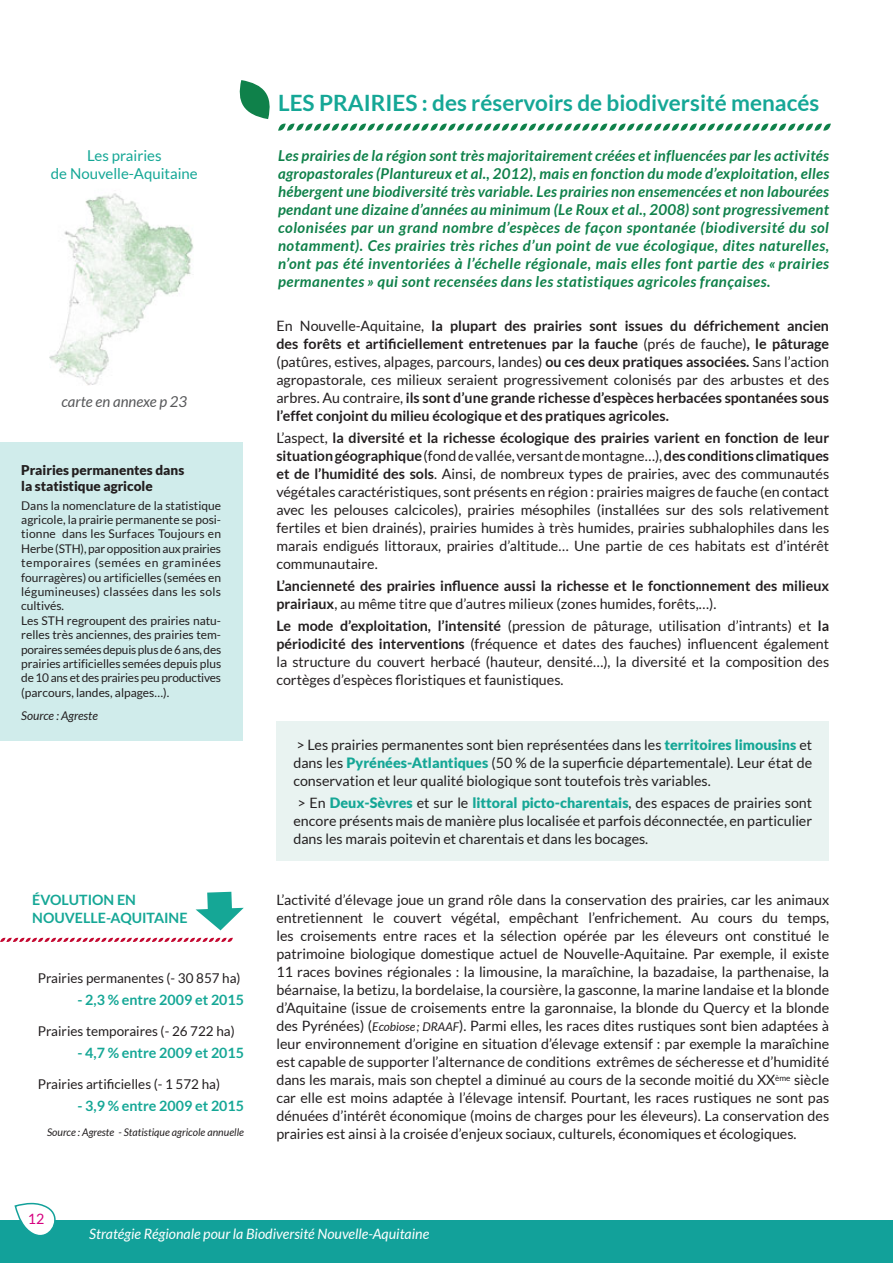
<style>
.page{position:relative;width:893px;height:1263px;background:#fff}
.page>*{position:absolute;margin:0;border:0;box-sizing:border-box;transform-origin:0 0}
.t1{font:700 22.5px "Lato";color:#15a796}
.t2{font:italic 700 15px/18px "Lato";letter-spacing:.03em;color:#0f814a;text-align:justify}
.t3{font:15px/18px "Lato";color:#15a796;text-align:center}
.t4{font:italic 15px "Lato";color:#57585a}
.t5{font:14.25px/18px "Lato";color:#231f20;text-align:justify}
.t6{font:700 14.25px/18px "Lato";color:#231f20;text-align:justify}
.t7{font:700 14.25px/18px "Lato";color:#15a796}
.t8{font:italic 14.25px "Lato";color:#fff}
.t9{font:14.25px "Lato";color:#d6017f}
.t10{font:13.5px "Lato";color:#231f20}
.t11{font:900 13.5px/16.2px "Lato";color:#231f20}
.t12{font:12px/14.4px "Lato";color:#231f20}
.t13{font:italic 12px "Lato";color:#231f20}
.t14{font:italic 10.5px "Lato";color:#231f20}
.s1{font-weight:400}
.s2{font-weight:700}
.s3{font-weight:900;color:#15a796}
.s4{font-style:italic;font-size:12px}
</style>
<div class="page">
<div style="left:0;top:1220px;width:893px;height:43px;background:#12a19a"></div>
<svg style="left:14px;top:1202px;width:42px;height:33px"></svg>
<svg style="left:239px;top:80px;width:592px;height:51px"></svg>
<div style="left:276px;top:721px;width:553px;height:140px;background:#e9f3f1"></div>
<svg style="left:0;top:937px;width:233px;height:5px"></svg>
<svg style="left:196px;top:892px;width:48px;height:38px"></svg>
<div style="left:0;top:442px;width:242px;height:299px;background:#d0eceb"></div>
<img style="left:50px;top:193px;width:144px;height:192px">
<p class="t3" style="left:51px;top:146px;width:148px">Les prairies<br>de Nouvelle-Aquitaine</p>
<p class="t4" style="left:61px;top:393px;width:127px">carte en annexe p 23</p>
<p class="t11" style="left:21px;top:461px;width:165px">Prairies permanentes dans la statistique agricole</p>
<p class="t12" style="left:21px;top:498px;width:201px">Dans la nomenclature de la statistique agricole, la prairie permanente se posi&shy;tionne dans les Surfaces Toujours en Herbe (STH), par opposition aux prairies temporaires (semées en graminées fourragères) ou artificielles (semées en légumineuses) classées dans les sols cultivés.<br>Les STH regroupent des prairies natu&shy;relles très anciennes, des prairies tem&shy;poraires semées depuis plus de 6 ans, des prairies artificielles semées depuis plus de 10 ans et des prairies peu productives (parcours, landes, alpages…).</p>
<p class="t13" style="left:21px;top:709px;width:78px">Source : Agreste</p>
<p class="t7" style="left:32px;top:891px;width:157px">ÉVOLUTION EN<br>NOUVELLE-AQUITAINE</p>
<p class="t10" style="left:38px;top:970px;width:204px">Prairies permanentes (- 30 857 ha)</p>
<p class="t7" style="left:77px;top:990px;width:168px">- 2,3 % entre 2009 et 2015</p>
<p class="t10" style="left:38px;top:1023px;width:198px">Prairies temporaires (- 26 722 ha)</p>
<p class="t7" style="left:77px;top:1043px;width:168px">- 4,7 % entre 2009 et 2015</p>
<p class="t10" style="left:38px;top:1076px;width:184px">Prairies artificielles (- 1 572 ha)</p>
<p class="t7" style="left:77px;top:1096px;width:168px">- 3,9 % entre 2009 et 2015</p>
<p class="t14" style="left:47px;top:1126px;width:198px">Source : Agreste - Statistique agricole annuelle</p>
<p class="t9" style="left:28px;top:1211px;width:18px">12</p>
<h1 class="t1" style="left:278px;top:90px;width:543px">LES PRAIRIES : des réservoirs de biodiversité menacés</h1>
<p class="t2" style="left:278px;top:147px;width:553px">Les prairies de la région sont très majoritairement créées et influencées par les activités agropastorales (Plantureux et al., 2012), mais en fonction du mode d’exploitation, elles hébergent une biodiversité très variable. Les prairies non ensemencées et non labourées pendant une dizaine d’années au minimum (Le Roux et al., 2008) sont progressivement colonisées par un grand nombre d’espèces de façon spontanée (biodiversité du sol notamment). Ces prairies très riches d’un point de vue écologique, dites naturelles, n’ont pas été inventoriées à l’échelle régionale, mais elles font partie des « prairies permanentes » qui sont recensées dans les statistiques agricoles françaises.</p>
<p class="t6" style="left:276px;top:316px;width:554px"><span class="s1">En Nouvelle-Aquitaine,</span> la plupart des prairies sont issues du défrichement ancien des forêts et artificiellement entretenues par la fauche <span class="s1">(prés de fauche)</span>, le pâturage <span class="s1">(patûres, estives, alpages, parcours, landes)</span> ou ces deux pratiques associées. <span class="s1">Sans l’action agropastorale, ces milieux seraient progressivement colonisés par des arbustes et des arbres. Au contraire,</span> ils sont d’une grande richesse d’espèces herbacées spontanées sous l’effet conjoint du milieu écologique et des pratiques agricoles.</p>
<p class="t5" style="left:276px;top:429px;width:554px">L’aspect, <span class="s2">la diversité et la richesse écologique des prairies varient en fonction de leur situation géographique</span> (fond de vallée, versant de montagne…), <span class="s2">des conditions climatiques et de l’humidité des sols</span>. Ainsi, de nombreux types de prairies, avec des communautés végétales caractéristiques, sont présents en région : prairies maigres de fauche (en contact avec les pelouses calcicoles), prairies mésophiles (installées sur des sols relativement fertiles et bien drainés), prairies humides à très humides, prairies subhalophiles dans les marais endigués littoraux, prairies d’altitude… Une partie de ces habitats est d’intérêt communautaire.</p>
<p class="t6" style="left:276px;top:577px;width:554px">L’ancienneté des prairies influence aussi la richesse et le fonctionnement des milieux prairiaux<span class="s1">, au même titre que d’autres milieux (zones humides, forêts,…).</span></p>
<p class="t5" style="left:276px;top:617px;width:554px"><span class="s2">Le mode d’exploitation, l’intensité</span> (pression de pâturage, utilisation d’intrants) et <span class="s2">la périodicité des interventions</span> (fréquence et dates des fauches) influencent également la structure du couvert herbacé (hauteur, densité…), la diversité et la composition des cortèges d’espèces floristiques et faunistiques.</p>
<p class="t5" style="left:293px;top:735px;width:520px">&gt; Les prairies permanentes sont bien représentées dans les <span class="s3">territoires limousins</span> et dans les <span class="s3">Pyrénées-Atlantiques</span> (50 % de la superficie départementale). Leur état de conservation et leur qualité biologique sont toutefois très variables.</p>
<p class="t5" style="left:293px;top:794px;width:520px">&gt; En <span class="s3">Deux-Sèvres</span> et sur le <span class="s3">littoral picto-charentais</span>, des espaces de prairies sont encore présents mais de manière plus localisée et parfois déconnectée, en particulier dans les marais poitevin et charentais et dans les bocages.</p>
<p class="t5" style="left:276px;top:891px;width:554px">L’activité d’élevage joue un grand rôle dans la conservation des prairies, car les animaux entretiennent le couvert végétal, empêchant l’enfrichement. Au cours du temps, les croisements entre races et la sélection opérée par les éleveurs ont constitué le patrimoine biologique domestique actuel de Nouvelle-Aquitaine. Par exemple, il existe 11 races bovines régionales : la limousine, la maraîchine, la bazadaise, la parthenaise, la béarnaise, la betizu, la bordelaise, la coursière, la gasconne, la marine landaise et la blonde d’Aquitaine (issue de croisements entre la garonnaise, la blonde du Quercy et la blonde des Pyrénées) (<span class="s4">Ecobiose ; DRAAF</span>). Parmi elles, les races dites rustiques sont bien adaptées à leur environnement d’origine en situation d’élevage extensif : par exemple la maraîchine est capable de supporter l’alternance de conditions extrêmes de sécheresse et d’humidité dans les marais, mais son cheptel a diminué au cours de la seconde moitié du XX<sup>ème</sup> siècle car elle est moins adaptée à l’élevage intensif. Pourtant, les races rustiques ne sont pas dénuées d’intérêt économique (moins de charges pour les éleveurs). La conservation des prairies est ainsi à la croisée d’enjeux sociaux, culturels, économiques et écologiques.</p>
<p class="t8" style="left:89px;top:1226px;width:341px">Stratégie Régionale pour la Biodiversité Nouvelle-Aquitaine</p>
</div>
